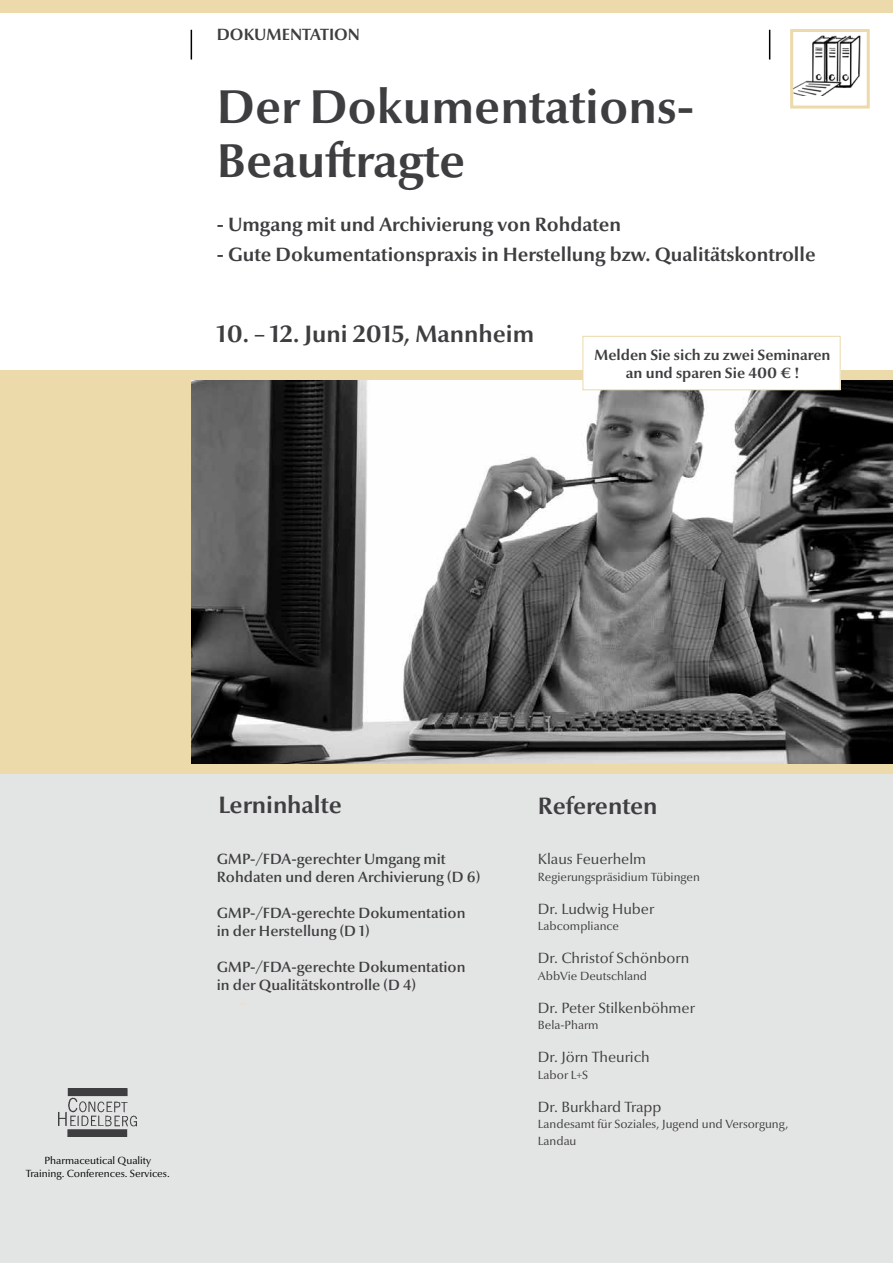
<style>
.page{position:relative;width:893px;height:1263px;background:#fff}
.page>*{position:absolute;margin:0;border:0;box-sizing:border-box;transform-origin:0 0}
.t1{font:700 48px/54px "Optima Nova LT";color:#3e3d40}
.t2{font:700 24px "Optima Nova LT";color:#3e3d40}
.t3{font:700 19.5px "Optima Nova LT";color:#3e3d40}
.t4{font:700 16.5px "Optima Nova LT";color:#3e3d40}
.t5{font:600 15px/18px "Optima Nova LT";color:#3e3d40}
.t6{font:15px "Optima Nova LT";color:#3e3d40}
.t7{font:700 15px/18px "Optima Nova LT";color:#3e3d40;text-align:center}
.t8{font:15px "Optima Nova LT";color:#efdeb3}
.t9{font:12px/16.5px "Optima Nova LT";color:#3e3d40}
.t10{font:10.5px/12.6px "Optima Nova LT";color:#000;text-align:center}
</style>
<div class="page">
<div style="left:0;top:774px;width:893px;height:489px;background:#e3e4e4"></div>
<div style="left:0;top:370px;width:893px;height:404px;background:#eddaab"></div>
<img style="left:191px;top:381px;width:702px;height:382px">
<div style="left:583px;top:336px;width:257px;height:54px;background:#fff"></div>
<div style="left:583px;top:336px;width:257px;height:54px;border:1px solid #eddaab"></div>
<hr style="left:191px;top:30px;width:1px;height:30px;background:#000">
<hr style="left:769px;top:30px;width:1px;height:30px;background:#000">
<img style="left:794px;top:35px;width:67px;height:60px">
<div style="left:790px;top:29px;width:80px;height:80px;border:3px solid #eddaab"></div>
<img style="left:59px;top:1089px;width:78px;height:47px">
<div style="left:0;top:0;width:893px;height:12px;background:#eddaab"></div>
<p class="t4" style="left:217px;top:25px;width:145px">DOKUMENTATION</p>
<h1 class="t1" style="left:217px;top:81px;width:479px">Der Dokumentations-<br>Beauftragte</h1>
<h3 class="t3" style="left:217px;top:213px;width:406px">- Umgang mit und Archivierung von Rohdaten</h3>
<h3 class="t3" style="left:217px;top:243px;width:600px">- Gute Dokumentationspraxis in Herstellung bzw. Qualitätskontrolle</h3>
<h2 class="t2" style="left:217px;top:320px;width:319px">10. – 12. Juni 2015, Mannheim</h2>
<p class="t7" style="left:595px;top:346px;width:237px">Melden Sie sich zu zwei Seminaren an und sparen Sie 400 € !</p>
<h2 class="t2" style="left:218px;top:791px;width:125px">Lerninhalte</h2>
<p class="t5" style="left:217px;top:850px;width:265px">GMP-/FDA-gerechter Umgang mit<br>Rohdaten und deren Archivierung (D 6)</p>
<p class="t5" style="left:217px;top:904px;width:250px">GMP-/FDA-gerechte Dokumentation in der Herstellung (D 1)</p>
<p class="t5" style="left:217px;top:958px;width:250px">GMP-/FDA-gerechte Dokumentation in der Qualitätskontrolle (D 4)</p>
<p class="t8" style="left:239px;top:994px;width:8px">–</p>
<p class="t10" style="left:26px;top:1154px;width:146px">Pharmaceutical Quality<br>Training. Conferences. Services.</p>
<h2 class="t2" style="left:538px;top:792px;width:121px">Referenten</h2>
<p class="t6" style="left:538px;top:850px;width:110px">Klaus Feuerhelm</p>
<p class="t9" style="left:538px;top:869px;width:163px">Regierungspräsidium Tübingen</p>
<p class="t6" style="left:538px;top:900px;width:118px">Dr. Ludwig Huber</p>
<p class="t9" style="left:538px;top:918px;width:83px">Labcompliance</p>
<p class="t6" style="left:538px;top:949px;width:153px">Dr. Christof Schönborn</p>
<p class="t9" style="left:538px;top:968px;width:111px">AbbVie Deutschland</p>
<p class="t6" style="left:538px;top:999px;width:158px">Dr. Peter Stilkenböhmer</p>
<p class="t9" style="left:538px;top:1017px;width:62px">Bela-Pharm</p>
<p class="t6" style="left:538px;top:1048px;width:113px">Dr. Jörn Theurich</p>
<p class="t9" style="left:538px;top:1067px;width:52px">Labor L+S</p>
<p class="t6" style="left:538px;top:1098px;width:125px">Dr. Burkhard Trapp</p>
<p class="t9" style="left:538px;top:1116px;width:252px">Landesamt für Soziales, Jugend und Versorgung,<br>Landau</p>
</div>
